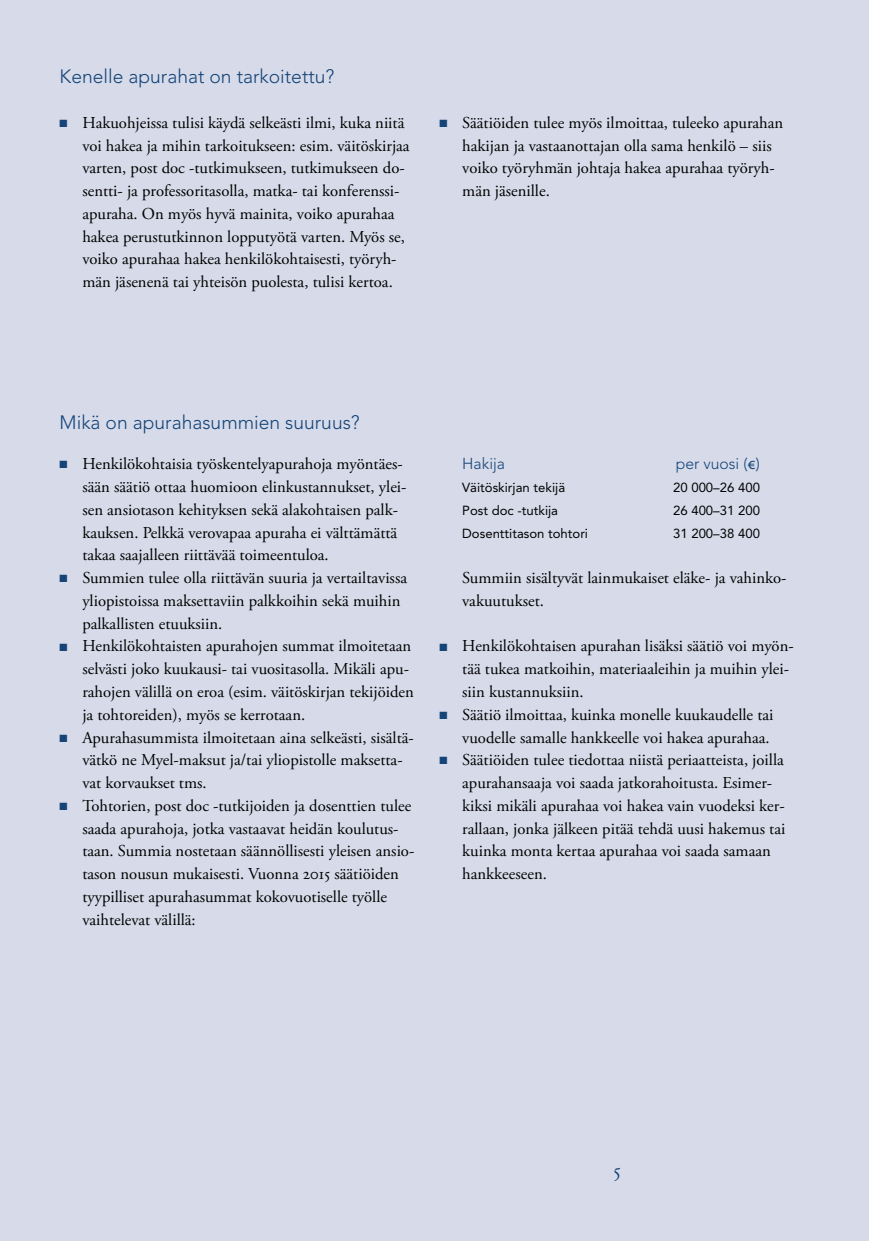
<style>
.page{position:relative;width:869px;height:1241px;background:#fff}
.page>*{position:absolute;margin:0;border:0;box-sizing:border-box;transform-origin:0 0}
.t1{font:21px "Adobe Garamond Regular SC";color:#144478}
.t2{font:300 19.25px "Avenir";color:#144478}
.t3{font:16.62px/22.8px "Adobe Garamond Pro";color:#000}
.t4{font:300 15.75px "Avenir";color:#144478}
.t5{font:13.12px "Avenir";color:#000}
.s1{color:#144478}
.s2{font-family:"Myriad Pro";font-weight:400}
</style>
<div class="page">
<div style="left:0;top:0;width:868px;height:1240px;background:#d7dbe9"></div>
<p class="t2" style="left:60px;top:65px;width:276px">Kenelle apurahat on tarkoitettu?</p>
<p class="t3" style="left:82px;top:112px;width:329px;text-indent:-23px"><span class="s1">■</span> Hakuohjeissa tulisi käydä selkeästi ilmi, kuka niitä voi hakea ja mihin tarkoitukseen: esim. väitöskirjaa varten, post doc -tutkimukseen, tutkimukseen do&shy;sentti- ja professoritasolla, matka- tai konferenssi&shy;apuraha. On myös hyvä mainita, voiko apurahaa hakea perustutkinnon lopputyötä varten. Myös se, voiko apurahaa hakea henkilökohtaisesti, työryh&shy;män jäsenenä tai yhteisön puolesta, tulisi kertoa.</p>
<p class="t3" style="left:462px;top:112px;width:322px;text-indent:-23px"><span class="s1">■</span> Säätiöiden tulee myös ilmoittaa, tuleeko apurahan hakijan ja vastaanottajan olla sama henkilö – siis voiko työryhmän johtaja hakea apurahaa työryh&shy;män jäsenille.</p>
<p class="t2" style="left:60px;top:411px;width:301px">Mikä on apurahasummien suuruus?</p>
<p class="t3" style="left:82px;top:453px;width:325px;text-indent:-23px"><span class="s1">■</span> Henkilökohtaisia työskentelyapurahoja myöntäes&shy;sään säätiö ottaa huomioon elinkustannukset, ylei&shy;sen ansiotason kehityksen sekä alakohtaisen palk&shy;kauksen. Pelkkä verovapaa apuraha ei välttämättä takaa saajalleen riittävää toimeentuloa.</p>
<p class="t3" style="left:82px;top:567px;width:326px;text-indent:-23px"><span class="s1">■</span> Summien tulee olla riittävän suuria ja vertailtavissa yliopistoissa maksettaviin palkkoihin sekä muihin palkallisten etuuksiin.</p>
<p class="t3" style="left:82px;top:635px;width:333px;text-indent:-23px"><span class="s1">■</span> Henkilökohtaisten apurahojen summat ilmoitetaan selvästi joko kuukausi- tai vuositasolla. Mikäli apu&shy;rahojen välillä on eroa (esim. väitöskirjan tekijöiden ja tohtoreiden), myös se kerrotaan.</p>
<p class="t3" style="left:82px;top:726px;width:333px;text-indent:-23px"><span class="s1">■</span> Apurahasummista ilmoitetaan aina selkeästi, sisältä&shy;vätkö ne Myel-maksut ja/tai yliopistolle maksetta&shy;vat korvaukset tms.</p>
<p class="t3" style="left:82px;top:794px;width:333px;text-indent:-23px"><span class="s1">■</span> Tohtorien, post doc -tutkijoiden ja dosenttien tulee saada apurahoja, jotka vastaavat heidän koulutus&shy;taan. Summia nostetaan säännöllisesti yleisen ansio&shy;tason nousun mukaisesti. Vuonna 2015 säätiöiden tyypilliset apurahasummat kokovuotiselle työlle vaihtelevat välillä:</p>
<p class="t4" style="left:462px;top:454px;width:44px">Hakija</p>
<p class="t4" style="left:675px;top:454px;width:86px">per vuosi (<span class="s2">€</span>)</p>
<p class="t5" style="left:462px;top:480px;width:104px">Väitöskirjan tekijä</p>
<p class="t5" style="left:672px;top:480px;width:88px">20 000–26 400</p>
<p class="t5" style="left:462px;top:502px;width:97px">Post doc -tutkija</p>
<p class="t5" style="left:672px;top:502px;width:88px">26 400–31 200</p>
<p class="t5" style="left:462px;top:525px;width:127px">Dosenttitason tohtori</p>
<p class="t5" style="left:672px;top:525px;width:88px">31 200–38 400</p>
<p class="t3" style="left:462px;top:567px;width:326px">Summiin sisältyvät lainmukaiset eläke- ja vahinko&shy;vakuutukset.</p>
<p class="t3" style="left:462px;top:635px;width:333px;text-indent:-23px"><span class="s1">■</span> Henkilökohtaisen apurahan lisäksi säätiö voi myön&shy;tää tukea matkoihin, materiaaleihin ja muihin ylei&shy;siin kustannuksiin.</p>
<p class="t3" style="left:439px;top:703px;width:335px;text-align:right"><span class="s1">■</span> Säätiö ilmoittaa, kuinka monelle kuukaudelle tai vuodelle samalle hankkeelle voi hakea apurahaa.</p>
<p class="t3" style="left:462px;top:749px;width:324px;text-indent:-23px"><span class="s1">■</span> Säätiöiden tulee tiedottaa niistä periaatteista, joilla apurahansaaja voi saada jatkorahoitusta. Esimer&shy;kiksi mikäli apurahaa voi hakea vain vuodeksi ker&shy;rallaan, jonka jälkeen pitää tehdä uusi hakemus tai kuinka monta kertaa apurahaa voi saada samaan hankkeeseen.</p>
<p class="t1" style="left:612px;top:1158px;width:9px">5</p>
</div>
